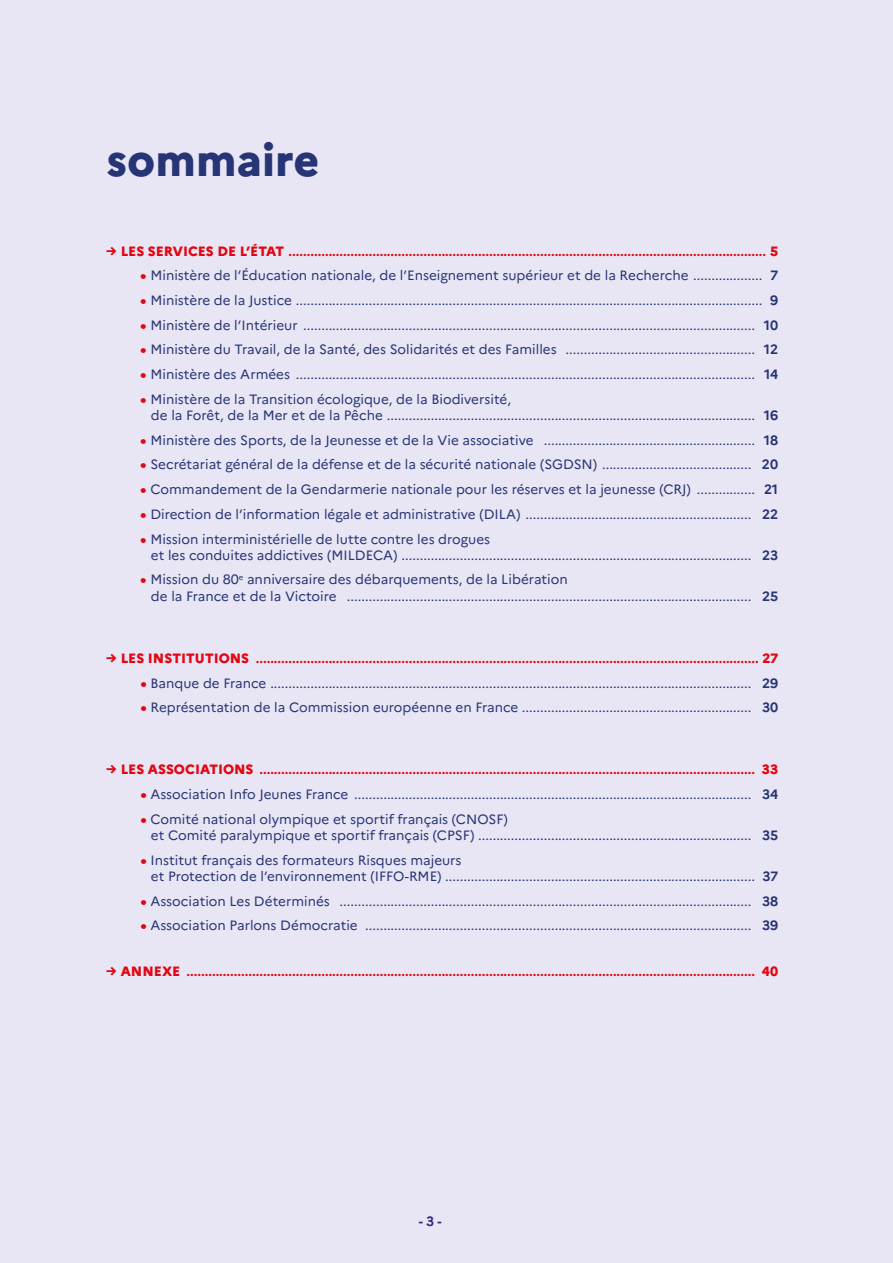
<style>
.page{position:relative;width:893px;height:1263px;background:#e8e6f4}
.page>*{position:absolute;margin:0;border:0;box-sizing:border-box;transform-origin:0 0}
.t1{font:800 45px "Marianne";color:#273475}
.t2{font:13.5px/16.2px "Marianne";color:#273475}
.t3{font:700 13.5px "Marianne";color:#e30613}
.t4{font:700 13.5px "Marianne";color:#312783}
.s1{font-weight:800}
.s2{font-weight:800;color:#e30613}
.s3{font-weight:700}
</style>
<div class="page">
<h1 class="t1" style="left:106px;top:132px;width:215px">sommaire</h1>
<p class="t3" style="left:106px;top:243px;width:673px"><span class="s1">→ LES SERVICES DE L’ÉTAT</span> ................................................................................................................................... <span class="s1">5</span></p>
<p class="t2" style="left:140px;top:267px;width:639px"><span class="s2">•</span> Ministère de l’Éducation nationale, de l’Enseignement supérieur et de la Recherche ................... <span class="s3">7</span></p>
<p class="t2" style="left:140px;top:292px;width:639px"><span class="s2">•</span> Ministère de la Justice ................................................................................................................................ <span class="s3">9</span></p>
<p class="t2" style="left:140px;top:317px;width:639px"><span class="s2">•</span> Ministère de l’Intérieur ............................................................................................................................ <span class="s3">10</span></p>
<p class="t2" style="left:140px;top:341px;width:639px"><span class="s2">•</span> Ministère du Travail, de la Santé, des Solidarités et des Familles .................................................... <span class="s3">12</span></p>
<p class="t2" style="left:140px;top:366px;width:639px"><span class="s2">•</span> Ministère des Armées .............................................................................................................................. <span class="s3">14</span></p>
<p class="t2" style="left:151px;top:391px;width:629px;text-indent:-11px"><span class="s2">•</span> Ministère de la Transition écologique, de la Biodiversité,<br>de la Forêt, de la Mer et de la Pêche ..................................................................................................... <span class="s3">16</span></p>
<p class="t2" style="left:140px;top:432px;width:639px"><span class="s2">•</span> Ministère des Sports, de la Jeunesse et de la Vie associative .......................................................... <span class="s3">18</span></p>
<p class="t2" style="left:140px;top:456px;width:639px"><span class="s2">•</span> Secrétariat général de la défense et de la sécurité nationale (SGDSN) ......................................... <span class="s3">20</span></p>
<p class="t2" style="left:140px;top:481px;width:639px"><span class="s2">•</span> Commandement de la Gendarmerie nationale pour les réserves et la jeunesse (CRJ) ................ <span class="s3">21</span></p>
<p class="t2" style="left:140px;top:506px;width:639px"><span class="s2">•</span> Direction de l’information légale et administrative (DILA) .............................................................. <span class="s3">22</span></p>
<p class="t2" style="left:151px;top:531px;width:629px;text-indent:-11px"><span class="s2">•</span> Mission interministérielle de lutte contre les drogues<br>et les conduites addictives (MILDECA) ................................................................................................ <span class="s3">23</span></p>
<p class="t2" style="left:151px;top:571px;width:629px;text-indent:-11px"><span class="s2">•</span> Mission du 80<sup>e</sup> anniversaire des débarquements, de la Libération<br>de la France et de la Victoire ............................................................................................................... <span class="s3">25</span></p>
<p class="t3" style="left:106px;top:650px;width:673px"><span class="s1">→ LES INSTITUTIONS</span> .......................................................................................................................................... <span class="s1">27</span></p>
<p class="t2" style="left:140px;top:675px;width:639px"><span class="s2">•</span> Banque de France .................................................................................................................................... <span class="s3">29</span></p>
<p class="t2" style="left:140px;top:699px;width:639px"><span class="s2">•</span> Représentation de la Commission européenne en France ............................................................... <span class="s3">30</span></p>
<p class="t3" style="left:106px;top:761px;width:673px"><span class="s1">→ LES ASSOCIATIONS</span> ........................................................................................................................................ <span class="s1">33</span></p>
<p class="t2" style="left:140px;top:786px;width:639px"><span class="s2">•</span> Association Info Jeunes France ............................................................................................................. <span class="s3">34</span></p>
<p class="t2" style="left:151px;top:811px;width:629px;text-indent:-11px"><span class="s2">•</span> Comité national olympique et sportif français (CNOSF)<br>et Comité paralympique et sportif français (CPSF) ........................................................................... <span class="s3">35</span></p>
<p class="t2" style="left:151px;top:852px;width:629px;text-indent:-11px"><span class="s2">•</span> Institut français des formateurs Risques majeurs<br>et Protection de l’environnement (IFFO-RME) ..................................................................................... <span class="s3">37</span></p>
<p class="t2" style="left:140px;top:893px;width:639px"><span class="s2">•</span> Association Les Déterminés ................................................................................................................. <span class="s3">38</span></p>
<p class="t2" style="left:140px;top:917px;width:639px"><span class="s2">•</span> Association Parlons Démocratie .......................................................................................................... <span class="s3">39</span></p>
<p class="t3" style="left:106px;top:963px;width:673px"><span class="s1">→ ANNEXE</span> ............................................................................................................................................................ <span class="s1">40</span></p>
<p class="t4" style="left:419px;top:1213px;width:24px">- 3 -</p>
</div>
